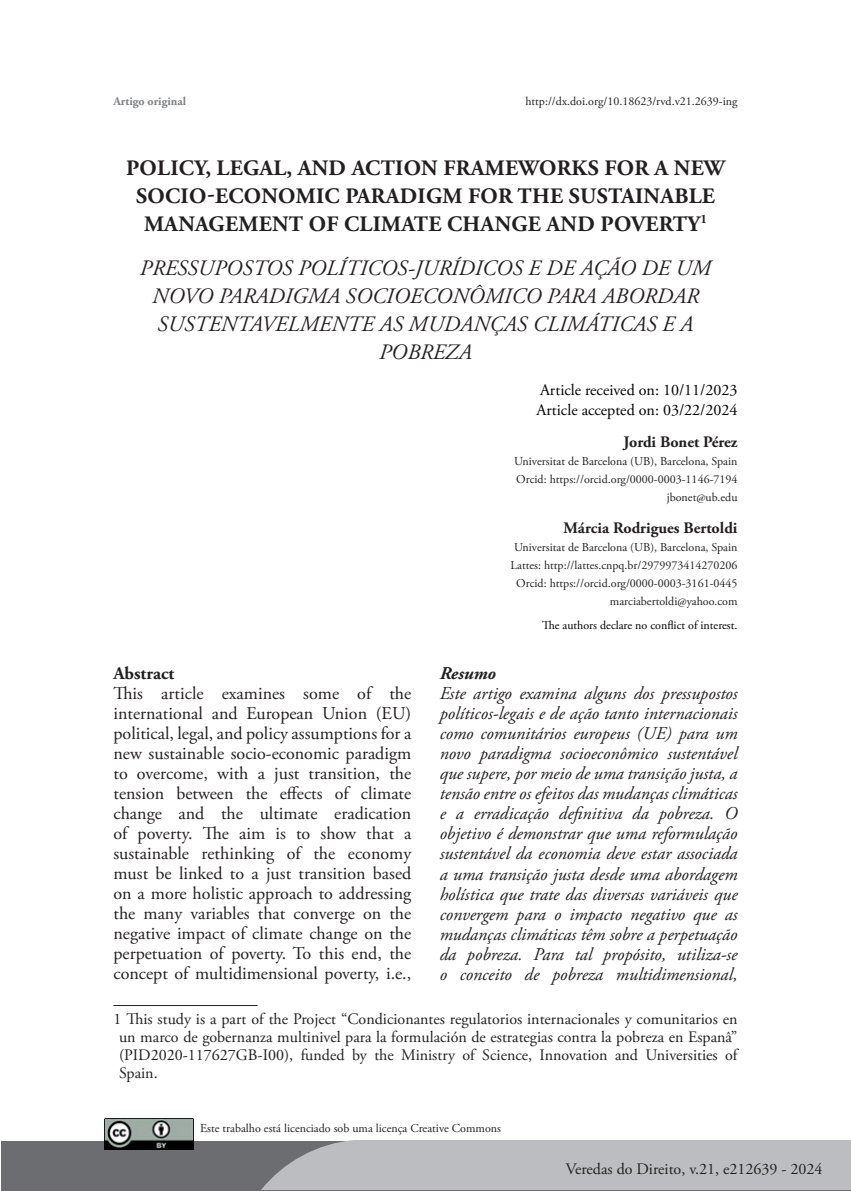
<style>
.page{position:relative;width:851px;height:1191px;background:#fff}
.page>*{position:absolute;margin:0;border:0;box-sizing:border-box;transform-origin:0 0}
.t1{font:italic 22px/28px "Adobe Garamond Pro";color:#231f20;text-align:center}
.t2{font:700 22px/28px "Adobe Garamond Pro";letter-spacing:.015em;color:#231f20;text-align:center}
.t3{font:italic 18px/20px "Adobe Garamond Pro";color:#231f20;text-align:justify}
.t4{font:18px/20px "Adobe Garamond Pro";color:#231f20;text-align:justify}
.t5{font:700 18px "Adobe Garamond Pro";color:#231f20}
.t6{font:italic 700 18px "Adobe Garamond Pro";color:#231f20}
.t7{font:16px/18px "Adobe Garamond Pro";color:#231f20;text-align:justify}
.t8{font:16px/20px "Adobe Garamond Pro";color:#000001}
.t9{font:700 16px "Adobe Garamond Pro";color:#231f20}
.t10{font:12px/18px "Adobe Garamond Pro";color:#231f20;text-align:right}
.t11{font:12px "Adobe Garamond Pro";color:#000001}
.t12{font:700 12px "Adobe Garamond Pro";color:#808285}
</style>
<div class="page">
<div style="left:1px;top:1141px;width:849px;height:50px;background:#6c6d70"></div>
<div style="left:261px;top:1140px;width:589px;height:50px;background:#bcbdc0"></div>
<hr style="left:113px;top:1005px;width:144px;height:1px;background:#231f20">
<img style="left:104px;top:1118px;width:89px;height:31px">
<p class="t12" style="left:113px;top:94px;width:74px">Artigo original</p>
<p class="t10" style="left:525px;top:93px;width:213px">http://dx.doi.org/10.18623/rvd.v21.2639-ing</p>
<p class="t2" style="left:126px;top:154px;width:600px">POLICY, LEGAL, AND ACTION FRAMEWORKS FOR A NEW<br>SOCIO-ECONOMIC PARADIGM FOR THE SUSTAINABLE<br>MANAGEMENT OF CLIMATE CHANGE AND POVERTY<sup>1</sup></p>
<p class="t1" style="left:140px;top:254px;width:572px">PRESSUPOSTOS POLÍTICOS-JURÍDICOS E DE AÇÃO DE UM NOVO PARADIGMA SOCIOECONÔMICO PARA ABORDAR SUSTENTAVELMENTE AS MUDANÇAS CLIMÁTICAS E A POBREZA</p>
<p class="t8" style="left:536px;top:380px;width:202px">Article received on: 10/11/2023<br>Article accepted on: 03/22/2024</p>
<p class="t9" style="left:623px;top:432px;width:116px">Jordi Bonet Pérez</p>
<p class="t10" style="left:514px;top:452px;width:225px">Universitat de Barcelona (UB), Barcelona, Spain<br>Orcid: https://orcid.org/0000-0003-1146-7194 jbonet@ub.edu</p>
<p class="t9" style="left:563px;top:518px;width:175px">Márcia Rodrigues Bertoldi</p>
<p class="t10" style="left:510px;top:538px;width:228px">Universitat de Barcelona (UB), Barcelona, Spain Lattes: http://lattes.cnpq.br/2979973414270206<br>Orcid: https://orcid.org/0000-0003-3161-0445 marciabertoldi@yahoo.com</p>
<p class="t11" style="left:542px;top:618px;width:197px">The authors declare no conflict of interest.</p>
<p class="t5" style="left:113px;top:663px;width:62px">Abstract</p>
<p class="t4" style="left:113px;top:684px;width:299px">This article examines some of the international and European Union (EU) political, legal, and policy assumptions for a new sustainable socio-economic paradigm to overcome, with a just transition, the tension between the effects of climate change and the ultimate eradication of poverty. The aim is to show that a sustainable rethinking of the economy must be linked to a just transition based on a more holistic approach to addressing the many variables that converge on the negative impact of climate change on the perpetuation of poverty. To this end, the concept of multidimensional poverty, i.e.,</p>
<p class="t6" style="left:439px;top:663px;width:58px">Resumo</p>
<p class="t3" style="left:439px;top:684px;width:299px">Este artigo examina alguns dos pressupostos políticos-legais e de ação tanto internacionais como comunitários europeus (UE) para um novo paradigma socioeconômico sustentável que supere, por meio de uma transição justa, a tensão entre os efeitos das mudanças climáticas e a erradicação definitiva da pobreza. O objetivo é demonstrar que uma reformulação sustentável da economia deve estar associada a uma transição justa desde uma abordagem holística que trate das diversas variáveis que convergem para o impacto negativo que as mudanças climáticas têm sobre a perpetuação da pobreza. Para tal propósito, utiliza-se o conceito de pobreza multidimensional,</p>
<p class="t7" style="left:119px;top:1010px;width:620px;text-indent:-6px">1 This study is a part of the Project “Condicionantes regulatorios internacionales y comunitarios en un marco de gobernanza multinivel para la formulación de estrategias contra la pobreza en Espanâ” (PID2020-117627GB-I00), funded by the Ministry of Science, Innovation and Universities of Spain.</p>
<p class="t10" style="left:200px;top:1119px;width:302px">Este trabalho está licenciado sob uma licença Creative Commons</p>
<p class="t7" style="left:565px;top:1160px;width:258px">Veredas do Direito, v.21, e212639 - 2024</p>
</div>
